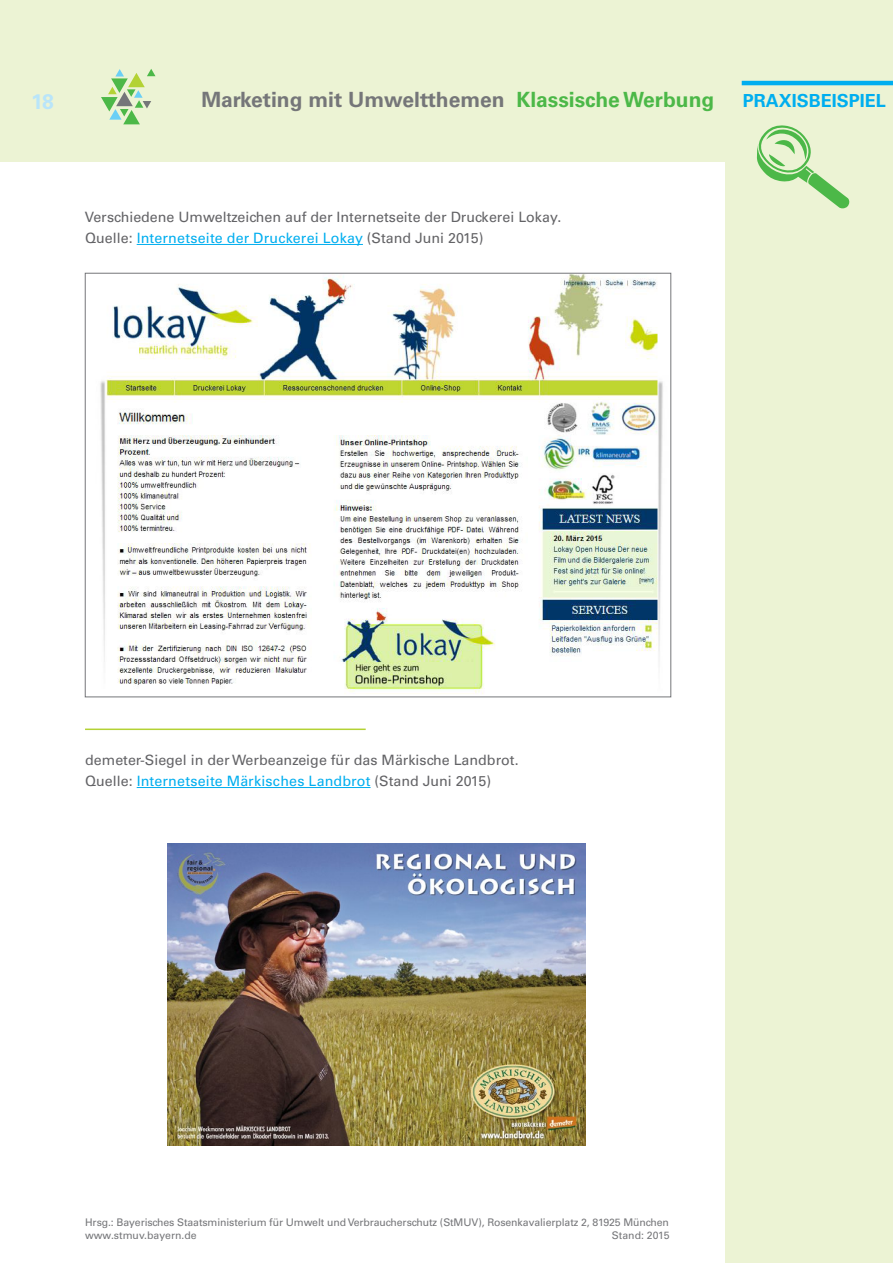
<style>
.page{position:relative;width:893px;height:1263px;background:#ecf3d4}
.page>*{position:absolute;margin:0;border:0;box-sizing:border-box;transform-origin:0 0}
.t1{font:700 21px "Univers LT Std";color:#757679}
.t2{font:700 21px "Univers LT Std";color:#b9e5fa}
.t3{font:700 18px "Univers LT Std";color:#00aeef}
.t4{font:14.25px/21px "Univers LT Std";color:#636366}
.t5{font:10.5px/13.5px "Univers LT Std";letter-spacing:-.01em;color:#757679}
.s1{color:#4cb848}
.s2{color:#00aeef}
</style>
<div class="page">
<div style="left:0;top:163px;width:724px;height:1100px;background:#fff"></div>
<svg style="left:756px;top:125px;width:93px;height:83px"></svg>
<hr style="left:742px;top:81px;width:151px;height:4px;background:#00aeef">
<svg style="left:101px;top:69px;width:54px;height:55px"></svg>
<hr style="left:137px;top:244px;width:226px;height:1px;background:#00aeef">
<hr style="left:137px;top:787px;width:234px;height:1px;background:#00aeef">
<img style="left:100px;top:275px;width:563px;height:419px">
<img style="left:168px;top:843px;width:417px;height:303px">
<hr style="left:85px;top:728px;width:281px;height:2px;background:#b3d234">
<h1 class="t2" style="left:31px;top:89px;width:24px">18</h1>
<h1 class="t1" style="left:201px;top:87px;width:514px">Marketing mit Umweltthemen <span class="s1">Klassische Werbung</span></h1>
<p class="t3" style="left:743px;top:90px;width:145px">PRAXISBEISPIEL</p>
<p class="t4" style="left:85px;top:207px;width:478px">Verschiedene Umweltzeichen auf der Internetseite der Druckerei Lokay.<br>Quelle: <span class="s2">Internetseite der Druckerei Lokay</span> (Stand Juni 2015)</p>
<p class="t4" style="left:85px;top:750px;width:435px">demeter-Siegel in der Werbeanzeige für das Märkische Landbrot.<br>Quelle: <span class="s2">Internetseite Märkisches Landbrot</span> (Stand Juni 2015)</p>
<p class="t5" style="left:85px;top:1215px;width:585px">Hrsg.: Bayerisches Staatsministerium für Umwelt und Verbraucherschutz (StMUV), Rosenkavalierplatz 2, 81925 München www.stmuv.bayern.de</p>
<p class="t5" style="left:612px;top:1229px;width:59px">Stand: 2015</p>
</div>
